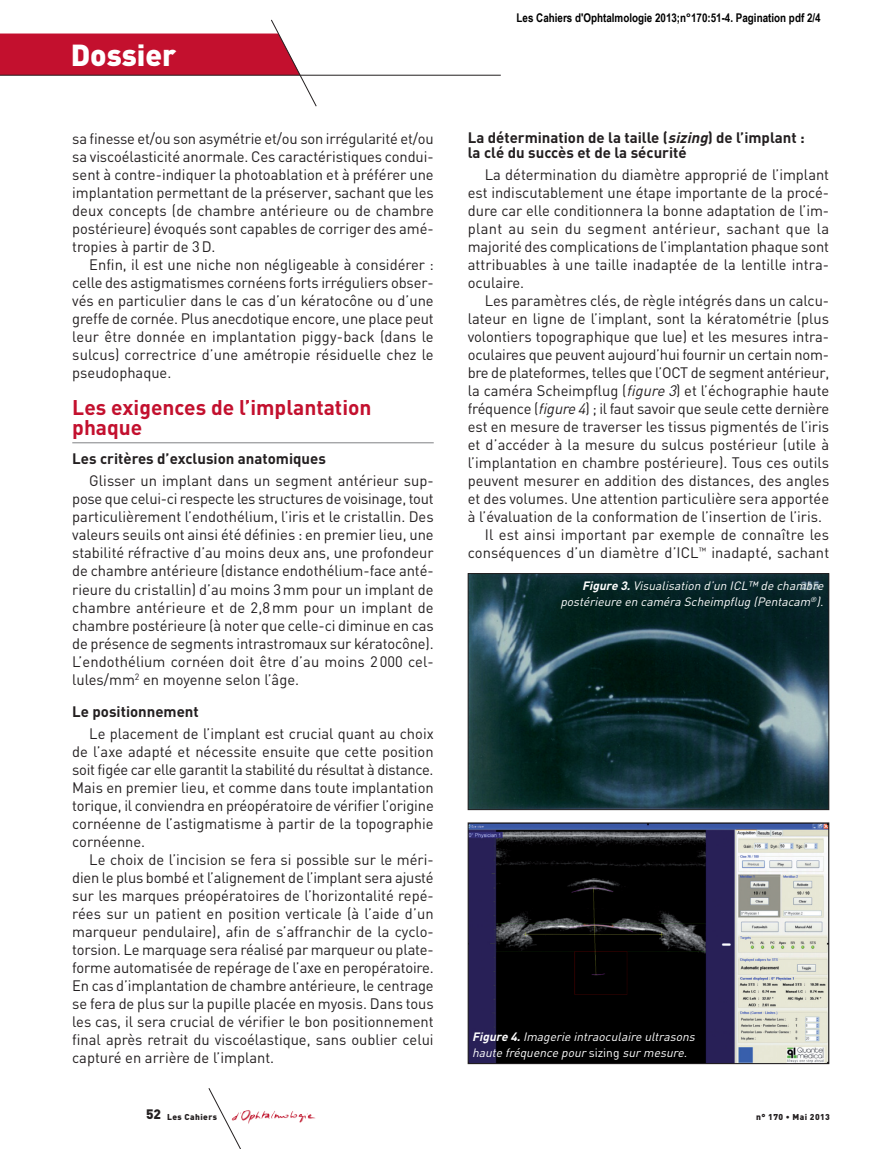
<style>
.page{position:relative;width:893px;height:1149px;background:#fff}
.page>*{position:absolute;margin:0;border:0;box-sizing:border-box;transform-origin:0 0}
.t1{font:900 30px "DIN";color:#fff}
.t2{font:700 21px/20.5px "DIN";color:#c3102e}
.t3{font:15px/18px "DIN";color:#231f20}
.t4{font:700 15px/15.8px "DIN";color:#231f20}
.t5{font:15px "DIN";letter-spacing:-.02em;color:#231f20}
.t6{font:15px "DIN";letter-spacing:.025em;color:#231f20}
.t7{font:italic 12px/15.8px "DIN";color:#fff;text-align:right}
.t8{font:700 12px "Arial Narrow";color:#000}
.t9{font:900 8.4px "DIN";letter-spacing:.05em;color:#231f20}
.s1{font-weight:700}
.s2{font-style:italic}
.s3{font-style:normal}
.s4{font-size:13.5px}
</style>
<div class="page">
<img style="left:254px;top:1111px;width:62px;height:12px">
<svg style="left:208px;top:1088px;width:46px;height:60px"></svg>
<hr style="left:0;top:75px;width:501px;height:1px;background:#231f20">
<svg style="left:0;top:20px;width:317px;height:87px"></svg>
<hr style="left:72px;top:442px;width:362px;height:1px;background:#808285">
<img style="left:470px;top:575px;width:357px;height:232px">
<div style="left:468px;top:573px;width:361px;height:236px;border:1px solid #231f20"></div>
<img style="left:470px;top:824px;width:357px;height:237px">
<div style="left:468px;top:822px;width:361px;height:241px;border:1px solid #231f20"></div>
<p class="t1" style="left:71px;top:45px;width:107px">Dossier</p>
<p class="t3" style="left:72px;top:131px;width:363px">sa finesse et/ou son asymétrie et/ou son irrégularité et/ou</p>
<p class="t3" style="left:72px;top:149px;width:363px">sa viscoélasticité anormale. Ces caractéristiques condui-</p>
<p class="t3" style="left:72px;top:167px;width:363px">sent à contre-indiquer la photoablation et à préférer une</p>
<p class="t3" style="left:72px;top:185px;width:363px">implantation permettant de la préserver, sachant que les</p>
<p class="t3" style="left:72px;top:203px;width:363px">deux concepts (de chambre antérieure ou de chambre</p>
<p class="t3" style="left:72px;top:221px;width:363px">postérieure) évoqués sont capables de corriger des amé-</p>
<p class="t3" style="left:72px;top:239px;width:145px">tropies à partir de 3 D.</p>
<p class="t3" style="left:89px;top:257px;width:346px">Enfin, il est une niche non négligeable à considérer :</p>
<p class="t3" style="left:72px;top:275px;width:363px">celle des astigmatismes cornéens forts irréguliers obser-</p>
<p class="t3" style="left:72px;top:293px;width:363px">vés en particulier dans le cas d’un kératocône ou d’une</p>
<p class="t3" style="left:72px;top:311px;width:363px">greffe de cornée. Plus anecdotique encore, une place peut</p>
<p class="t3" style="left:72px;top:329px;width:363px">leur être donnée en implantation piggy-back (dans le</p>
<p class="t3" style="left:72px;top:347px;width:363px">sulcus) correctrice d’une amétropie résiduelle chez le</p>
<p class="t3" style="left:72px;top:365px;width:101px">pseudophaque.</p>
<p class="t2" style="left:72px;top:399px;width:301px">Les exigences de l’implantation phaque</p>
<p class="t3" style="left:89px;top:449px;width:346px;line-height:22.4px;text-indent:-17px"><span class="s1">Les critères d’exclusion anatomiques<br></span>Glisser un implant dans un segment antérieur sup-</p>
<p class="t3" style="left:72px;top:491px;width:363px;text-align:justify">pose que celui-ci respecte les structures de voisinage, tout particulièrement l’endothélium, l’iris et le cristallin. Des valeurs seuils ont ainsi été définies : en premier lieu, une stabilité réfractive d’au moins deux ans, une profondeur de chambre antérieure (distance endothélium-face anté&shy;rieure du cristallin) d’au moins 3 mm pour un implant de chambre antérieure et de 2,8 mm pour un implant de chambre postérieure (à noter que celle-ci diminue en cas de présence de segments intrastromaux sur kératocône).<br>L’endothélium cornéen doit être d’au moins 2 000 cel&shy;lules/mm<sup>2</sup> en moyenne selon l’âge.</p>
<p class="t3" style="left:89px;top:702px;width:346px;line-height:21.3px;text-indent:-17px"><span class="s1">Le positionnement<br></span>Le placement de l’implant est crucial quant au choix</p>
<p class="t3" style="left:72px;top:743px;width:363px">de l’axe adapté et nécessite ensuite que cette position</p>
<p class="t5" style="left:72px;top:763px;width:363px">soit figée car elle garantit la stabilité du résultat à distance.</p>
<p class="t3" style="left:72px;top:779px;width:363px">Mais en premier lieu, et comme dans toute implantation</p>
<p class="t3" style="left:72px;top:797px;width:363px">torique, il conviendra en préopératoire de vérifier l’origine</p>
<p class="t3" style="left:72px;top:815px;width:363px">cornéenne de l’astigmatisme à partir de la topographie</p>
<p class="t3" style="left:72px;top:833px;width:74px">cornéenne.</p>
<p class="t3" style="left:89px;top:851px;width:346px">Le choix de l’incision se fera si possible sur le méri-</p>
<p class="t3" style="left:72px;top:869px;width:363px">dien le plus bombé et l’alignement de l’implant sera ajusté</p>
<p class="t3" style="left:72px;top:887px;width:363px">sur les marques préopératoires de l’horizontalité repé-</p>
<p class="t3" style="left:72px;top:905px;width:363px">rées sur un patient en position verticale (à l’aide d’un</p>
<p class="t3" style="left:72px;top:923px;width:363px">marqueur pendulaire), afin de s’affranchir de la cyclo-</p>
<p class="t3" style="left:72px;top:941px;width:363px">torsion. Le marquage sera réalisé par marqueur ou plate -</p>
<p class="t3" style="left:72px;top:959px;width:363px">forme automatisée de repérage de l’axe en peropératoire.</p>
<p class="t3" style="left:72px;top:977px;width:363px">En cas d’implantation de chambre antérieure, le centrage</p>
<p class="t3" style="left:72px;top:995px;width:363px">se fera de plus sur la pupille placée en myosis. Dans tous</p>
<p class="t3" style="left:72px;top:1013px;width:363px">les cas, il sera crucial de vérifier le bon positionnement</p>
<p class="t3" style="left:72px;top:1031px;width:363px">final après retrait du viscoélastique, sans oublier celui</p>
<p class="t3" style="left:72px;top:1049px;width:203px">capturé en arrière de l’implant.</p>
<p class="t8" style="left:517px;top:10px;width:306px">Les Cahiers d'Ophtalmologie 2013;n°170:51-4. Pagination pdf 2/4</p>
<p class="t4" style="left:468px;top:131px;width:339px">La détermination de la taille (<span class="s2">sizing</span>) de l’implant : la clé du succès et de la sécurité</p>
<p class="t3" style="left:485px;top:167px;width:346px">La détermination du diamètre approprié de l’implant</p>
<p class="t3" style="left:468px;top:185px;width:363px">est indiscutablement une étape importante de la procé-</p>
<p class="t3" style="left:468px;top:203px;width:363px">dure car elle conditionnera la bonne adaptation de l’im-</p>
<p class="t6" style="left:468px;top:223px;width:363px">plant au sein du segment antérieur, sachant que la</p>
<p class="t3" style="left:468px;top:239px;width:363px">majorité des complications de l’implantation phaque sont</p>
<p class="t3" style="left:468px;top:257px;width:363px">attribuables à une taille inadaptée de la lentille intra -</p>
<p class="t3" style="left:468px;top:275px;width:58px">oculaire.</p>
<p class="t3" style="left:485px;top:293px;width:346px">Les paramètres clés, de règle intégrés dans un calcu-</p>
<p class="t3" style="left:468px;top:311px;width:363px">lateur en ligne de l’implant, sont la kératométrie (plus</p>
<p class="t3" style="left:468px;top:329px;width:363px">volontiers topographique que lue) et les mesures intra -</p>
<p class="t3" style="left:468px;top:347px;width:363px">oculaires que peuvent aujourd’hui fournir un certain nom-</p>
<p class="t3" style="left:468px;top:365px;width:363px">bre de plateformes, telles que l’OCT de segment antérieur,</p>
<p class="t3" style="left:468px;top:383px;width:363px">la caméra Scheimpflug (<span class="s2">figure 3</span>) et l’échographie haute</p>
<p class="t3" style="left:468px;top:401px;width:363px">fréquence (<span class="s2">figure 4</span>) ; il faut savoir que seule cette dernière</p>
<p class="t3" style="left:468px;top:419px;width:363px">est en mesure de traverser les tissus pigmentés de l’iris</p>
<p class="t3" style="left:468px;top:437px;width:363px">et d’accéder à la mesure du sulcus postérieur (utile à</p>
<p class="t3" style="left:468px;top:455px;width:363px">l’implantation en chambre postérieure). Tous ces outils</p>
<p class="t3" style="left:468px;top:473px;width:363px">peuvent mesurer en addition des distances, des angles</p>
<p class="t3" style="left:468px;top:491px;width:363px">et des volumes. Une attention particulière sera apportée</p>
<p class="t3" style="left:468px;top:509px;width:356px">à l’évaluation de la conformation de l’insertion de l’iris.</p>
<p class="t3" style="left:485px;top:527px;width:346px">Il est ainsi important par exemple de connaître les</p>
<p class="t3" style="left:468px;top:545px;width:363px">conséquences d’un diamètre d’ICL<sup>™</sup> inadapté, sachant</p>
<p class="t7" style="left:560px;top:579px;width:267px"><span class="s1">Figure 3.</span>Visualisation d’un ICL™ de chambre postérieure en caméra Scheimpflug (Pentacam<sup>®</sup>).</p>
<p class="t7" style="left:472px;top:1030px;width:227px;text-align:left"><span class="s1">Figure 4.</span>Imagerie intraoculaire ultrasons haute fréquence pour <span class="s3">s i z i n g</span> sur mesure.</p>
<p class="t9" style="left:146px;top:1113px;width:72px"><span class="s4">52</span> Les Cahiers</p>
<p class="t9" style="left:756px;top:1113px;width:75px">n° 170 • Mai 2013</p>
</div>
